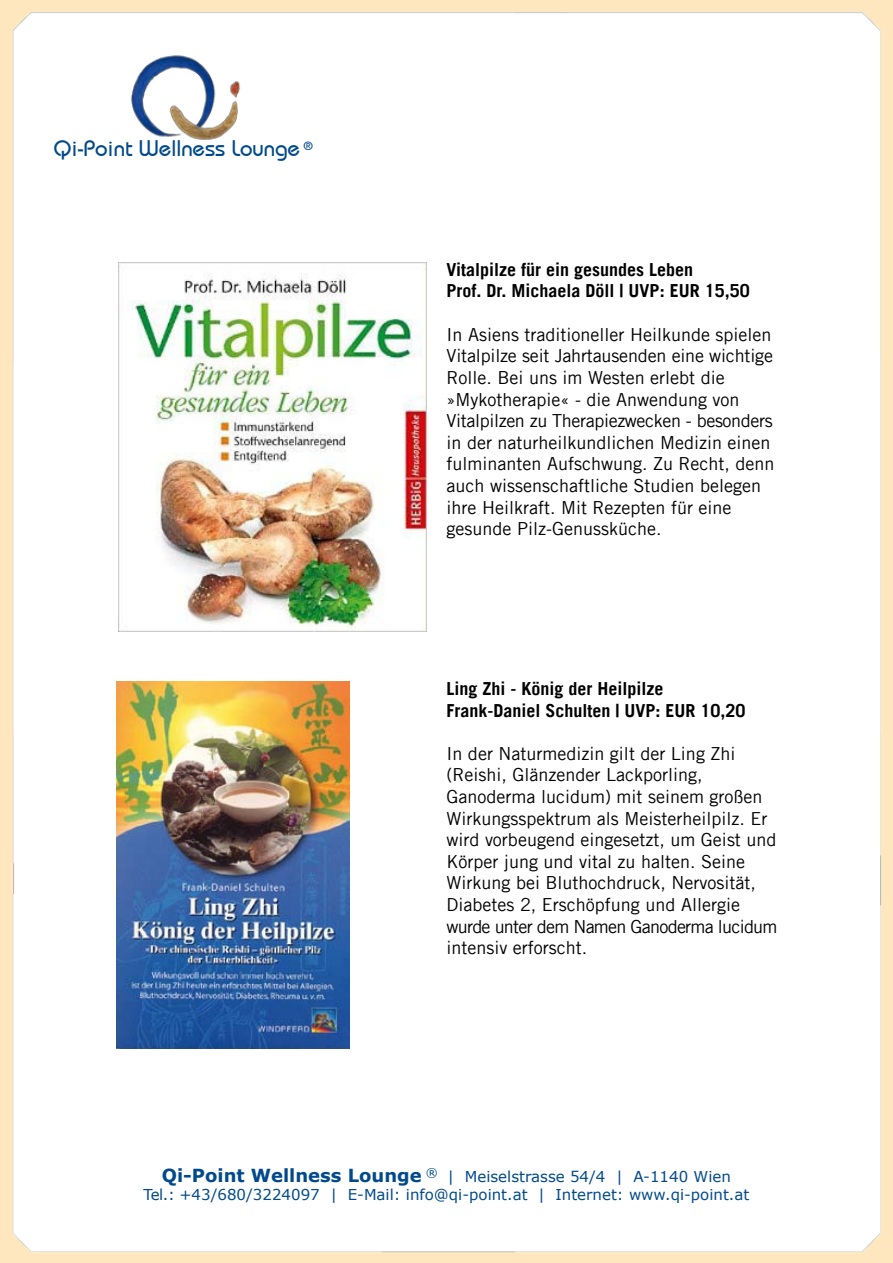
<style>
.page{position:relative;width:893px;height:1263px;background:#fff}
.page>*{position:absolute;margin:0;border:0;box-sizing:border-box;transform-origin:0 0}
.t1{font:22.5px "Bahamas Plain";color:#004a8b}
.t2{font:18px/21.6px "Trade Gothic LT";color:#000}
.t3{font:700 18px/21.6px "Trade Gothic LT";color:#000}
.t4{font:15px/18px "Verdana";color:#004a8b;text-align:center}
.s1{font-weight:700;font-size:18px}
</style>
<div class="page">
<img style="left:0;top:0;width:893px;height:1263px">
<img style="left:119px;top:54px;width:132px;height:86px">
<img style="left:118px;top:263px;width:309px;height:368px">
<img style="left:117px;top:682px;width:232px;height:366px">
<p class="t1" style="left:54px;top:134px;width:261px">Qi-Point Wellness Lounge <sup>®</sup></p>
<p class="t3" style="left:447px;top:258px;width:305px">Vitalpilze für ein gesundes Leben<br>Prof. Dr. Michaela Döll | UVP: EUR 15,50</p>
<p class="t2" style="left:447px;top:323px;width:330px">In Asiens traditioneller Heilkunde spielen Vitalpilze seit Jahrtausenden eine wichtige Rolle. Bei uns im Westen erlebt die »Mykotherapie« - die Anwendung von Vitalpilzen zu Therapiezwecken - besonders in der naturheilkundlichen Medizin einen fulminanten Aufschwung. Zu Recht, denn auch wissenschaftliche Studien belegen ihre Heilkraft. Mit Rezepten für eine gesunde Pilz-Genussküche.</p>
<p class="t3" style="left:446px;top:677px;width:301px">Ling Zhi - König der Heilpilze<br>Frank-Daniel Schulten | UVP: EUR 10,20</p>
<p class="t2" style="left:446px;top:742px;width:333px">In der Naturmedizin gilt der Ling Zhi (Reishi, Glänzender Lackporling, Ganoderma lucidum) mit seinem großen Wirkungsspektrum als Meisterheilpilz. Er wird vorbeugend eingesetzt, um Geist und Körper jung und vital zu halten. Seine Wirkung bei Bluthochdruck, Nervosität, Diabetes 2, Erschöpfung und Allergie wurde unter dem Namen Ganoderma lucidum intensiv erforscht.</p>
<p class="t4" style="left:143px;top:1167px;width:607px"><span class="s1">Qi-Point Wellness Lounge</span> <sup>®</sup> | Meiselstrasse 54/4 | A-1140 Wien<br>Tel.: +43/680/3224097 | E-Mail: info@qi-point.at | Internet: www.qi-point.at</p>
</div>
